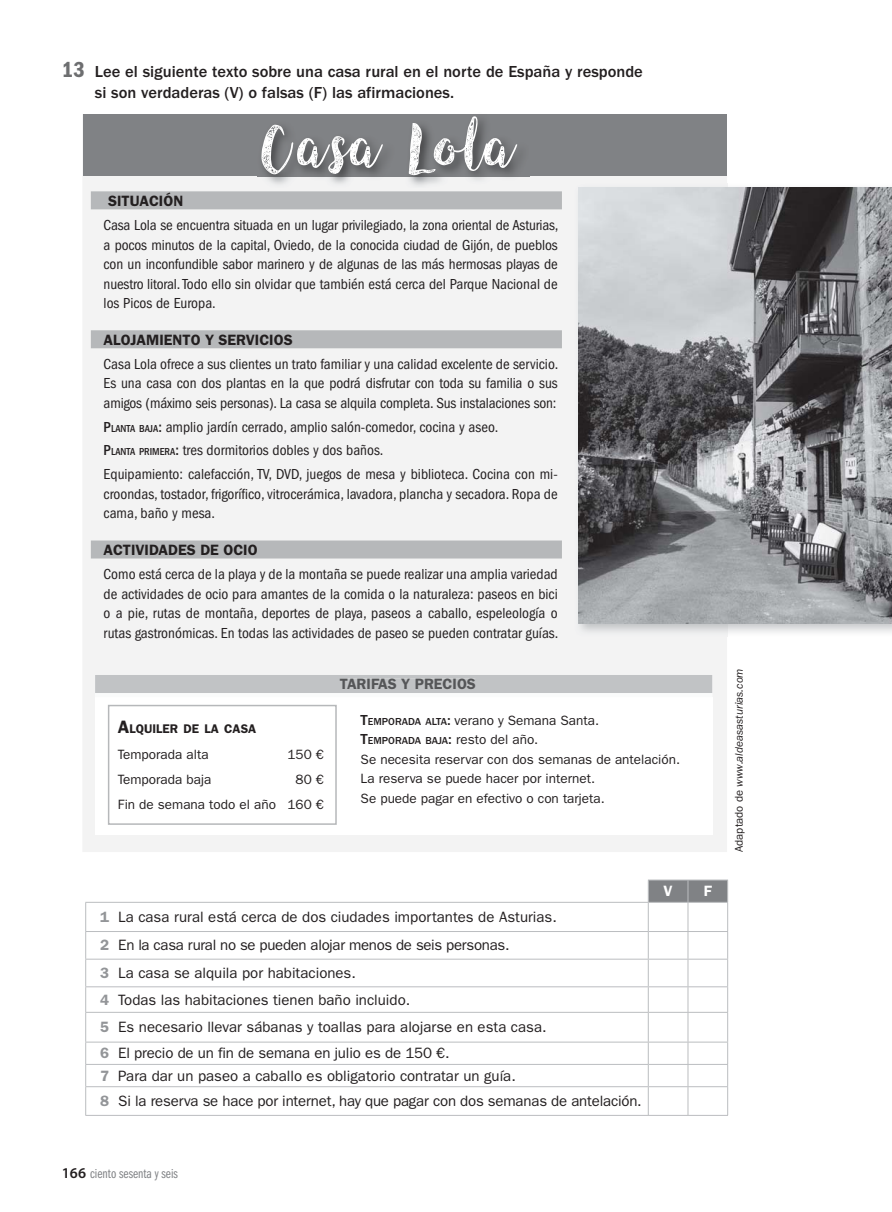
<style>
.page{position:relative;width:892px;height:1212px;background:#fff}
.page>*{position:absolute;margin:0;border:0;box-sizing:border-box;transform-origin:0 0}
.t1{font:500 16.5px/20.2px "ITC Franklin Gothic Std";color:#231f20}
.t2{font:condensed 15px/19.5px "ITC Franklin Gothic Std";color:#231f20;text-align:justify}
.t3{font:15px/27.6px "ITC Franklin Gothic Std";color:#231f20}
.t4{font:600 15px "ITC Franklin Gothic Std";color:#231f20}
.t5{font:600 15px "ITC Franklin Gothic Std";color:#555658}
.t6{font:600 15px "ITC Franklin Gothic Std";color:#fff}
.t7{font:13.5px/19.5px "ITC Franklin Gothic Std";color:#231f20;text-align:right}
.t8{font:13.5px "ITC Franklin Gothic Std Bk Cp";color:#808285}
.t9{font:600 12.6px "ITC Franklin Gothic Std";color:#231f20}
.t10{font:italic 11.25px "ITC Franklin Gothic Std";color:#231f20}
.t11{font:500 10.5px "ITC Franklin Gothic Std";color:#231f20}
.s1{font-family:"ITC Franklin Gothic Std Dm Cd";font-weight:400;font-size:22.5px;color:#6d6e70}
.s2{font-weight:500}
.s3{font-weight:500;font-size:10.5px}
.s4{font-size:18px}
.s5{font-weight:500;font-size:15px}
.s6{font-size:15px}
.s7{font-weight:400;font-size:13.5px}
.s8{font-weight:600;color:#939598}
.s9{font-style:normal}
.s10{font-family:"Myriad Pro";font-weight:600;font-size:15px;color:#231f20}
</style>
<div class="page">
<div style="left:83px;top:176px;width:644px;height:676px;background:#f3f3f3"></div>
<div style="left:83px;top:114px;width:644px;height:62px;background:#808285"></div>
<img style="left:258px;top:144px;width:271px;height:44px">
<svg style="left:261px;top:116px;width:256px;height:59px"></svg>
<img style="left:575px;top:183px;width:316px;height:453px">
<img style="left:578px;top:187px;width:313px;height:436px">
<div style="left:91px;top:191px;width:471px;height:18px;background:#b6b8ba"></div>
<div style="left:91px;top:330px;width:471px;height:18px;background:#b6b8ba"></div>
<div style="left:91px;top:540px;width:471px;height:18px;background:#b6b8ba"></div>
<hr style="left:648px;top:879px;width:40px;height:1px;background:#bbbdc0">
<hr style="left:688px;top:879px;width:40px;height:1px;background:#bbbdc0">
<hr style="left:85px;top:902px;width:563px;height:1px;background:#bbbdc0">
<hr style="left:85px;top:931px;width:563px;height:1px;background:#bbbdc0">
<hr style="left:85px;top:958px;width:563px;height:1px;background:#bbbdc0">
<hr style="left:85px;top:986px;width:563px;height:1px;background:#bbbdc0">
<hr style="left:85px;top:1012px;width:563px;height:1px;background:#bbbdc0">
<hr style="left:85px;top:1041px;width:563px;height:1px;background:#bbbdc0">
<hr style="left:85px;top:1064px;width:563px;height:1px;background:#bbbdc0">
<hr style="left:85px;top:1086px;width:563px;height:1px;background:#bbbdc0">
<svg style="left:85px;top:902px;width:1px;height:213px"></svg>
<svg style="left:648px;top:880px;width:80px;height:235px"></svg>
<hr style="left:85px;top:1115px;width:643px;height:1px;background:#bbbdc0">
<div style="left:95px;top:697px;width:617px;height:137px;background:#fff"></div>
<svg style="left:95px;top:675px;width:617px;height:22px"></svg>
<div style="left:340px;top:679px;width:135px;height:10px;background:#c1c3c5"></div>
<div style="left:108px;top:705px;width:229px;height:120px;border:2px solid #b6b8ba"></div>
<p class="t1" style="left:95px;top:63px;width:549px;text-indent:-33px"><span class="s1">13</span> Lee el siguiente texto sobre una casa rural en el norte de España y responde si son verdaderas (V) o falsas (F) las afirmaciones.</p>
<p class="t4" style="left:108px;top:195px;width:77px">SITUACIÓN</p>
<p class="t2" style="left:104px;top:217px;width:456px">Casa Lola se encuentra situada en un lugar privilegiado, la zona oriental de Asturias, a pocos minutos de la capital, Oviedo, de la conocida ciudad de Gijón, de pueblos con un inconfundible sabor marinero y de algunas de las más hermosas playas de nuestro litoral. Todo ello sin olvidar que también está cerca del Parque Nacional de los Picos de Europa.</p>
<p class="t4" style="left:104px;top:334px;width:191px">ALOJAMIENTO Y SERVICIOS</p>
<p class="t2" style="left:104px;top:356px;width:456px">Casa Lola ofrece a sus clientes un trato familiar y una calidad excelente de servicio.<br>Es una casa con dos plantas en la que podrá disfrutar con toda su familia o sus amigos (máximo seis personas). La casa se alquila completa. Sus instalaciones son:</p>
<p class="t2" style="left:104px;top:416px;width:455px;line-height:23.7px;text-align:left"><span class="s2">P</span><span class="s3">LANTA BAJA</span><span class="s2">:</span> amplio jardín cerrado, amplio salón-comedor, cocina y aseo.<br><span class="s2">P</span><span class="s3">LANTA PRIMERA</span><span class="s2">:</span> tres dormitorios dobles y dos baños.<br>Equipamiento: calefacción, TV, DVD, juegos de mesa y biblioteca. Cocina con mi-</p>
<p class="t2" style="left:104px;top:485px;width:455px">croondas, tostador, frigorífico, vitrocerámica, lavadora, plancha y secadora. Ropa de cama, baño y mesa.</p>
<p class="t4" style="left:104px;top:544px;width:155px">ACTIVIDADES DE OCIO</p>
<p class="t2" style="left:104px;top:566px;width:456px">Como está cerca de la playa y de la montaña se puede realizar una amplia variedad de actividades de ocio para amantes de la comida o la naturaleza: paseos en bici o a pie, rutas de montaña, deportes de playa, paseos a caballo, espeleología o rutas gastronómicas. En todas las actividades de paseo se pueden contratar guías.</p>
<p class="t9" style="left:118px;top:722px;width:140px"><span class="s4">A</span>LQUILER DE LA CASA</p>
<p class="t7" style="left:118px;top:745px;width:92px">Temporada alta</p>
<p class="t7" style="left:287px;top:745px;width:38px">150 €</p>
<p class="t7" style="left:118px;top:770px;width:95px">Temporada baja</p>
<p class="t7" style="left:118px;top:768px;width:207px;line-height:25px">80 €<br>Fin de semana todo el año 160 €</p>
<p class="t5" style="left:340px;top:678px;width:137px">TARIFAS Y PRECIOS</p>
<p class="t7" style="left:360px;top:712px;width:240px"><span class="s5">T</span><span class="s3">EMPORADA ALTA</span><span class="s5">:</span> verano y Semana Santa.</p>
<p class="t11" style="left:360px;top:734px;width:179px"><span class="s6">T</span>EMPORADA BAJA<span class="s6">:</span> <span class="s7">resto del año.</span></p>
<p class="t7" style="left:360px;top:751px;width:321px;text-align:left">Se necesita reservar con dos semanas de antelación.<br>La reserva se puede hacer por internet.<br>Se puede pagar en efectivo o con tarjeta.</p>
<p class="t6" style="left:663px;top:885px;width:10px">V</p>
<p class="t6" style="left:703px;top:885px;width:10px">F</p>
<p class="t3" style="left:100px;top:904px;width:458px"><span class="s8">1</span> La casa rural está cerca de dos ciudades importantes de Asturias.<br><span class="s8">2</span> En la casa rural no se pueden alojar menos de seis personas.<br><span class="s8">3</span> La casa se alquila por habitaciones.<br><span class="s8">4</span> Todas las habitaciones tienen baño incluido.<br><span class="s8">5</span> Es necesario llevar sábanas y toallas para alojarse en esta casa.</p>
<p class="t3" style="left:100px;top:1043px;width:417px;line-height:22.4px"><span class="s8">6</span> El precio de un fin de semana en julio es de 150 €.<br><span class="s8">7</span> Para dar un paseo a caballo es obligatorio contratar un guía.</p>
<p class="t3" style="left:100px;top:1089px;width:543px"><span class="s8">8</span> Si la reserva se hace por internet, hay que pagar con dos semanas de antelación.</p>
<p class="t10" style="left:734px;top:852px;width:185px;rotate:-90deg"><span class="s9">Adaptado de</span> www.aldeasasturias.com</p>
<p class="t8" style="left:62px;top:1168px;width:117px"><span class="s10">166</span> ciento sesenta y seis</p>
</div>
